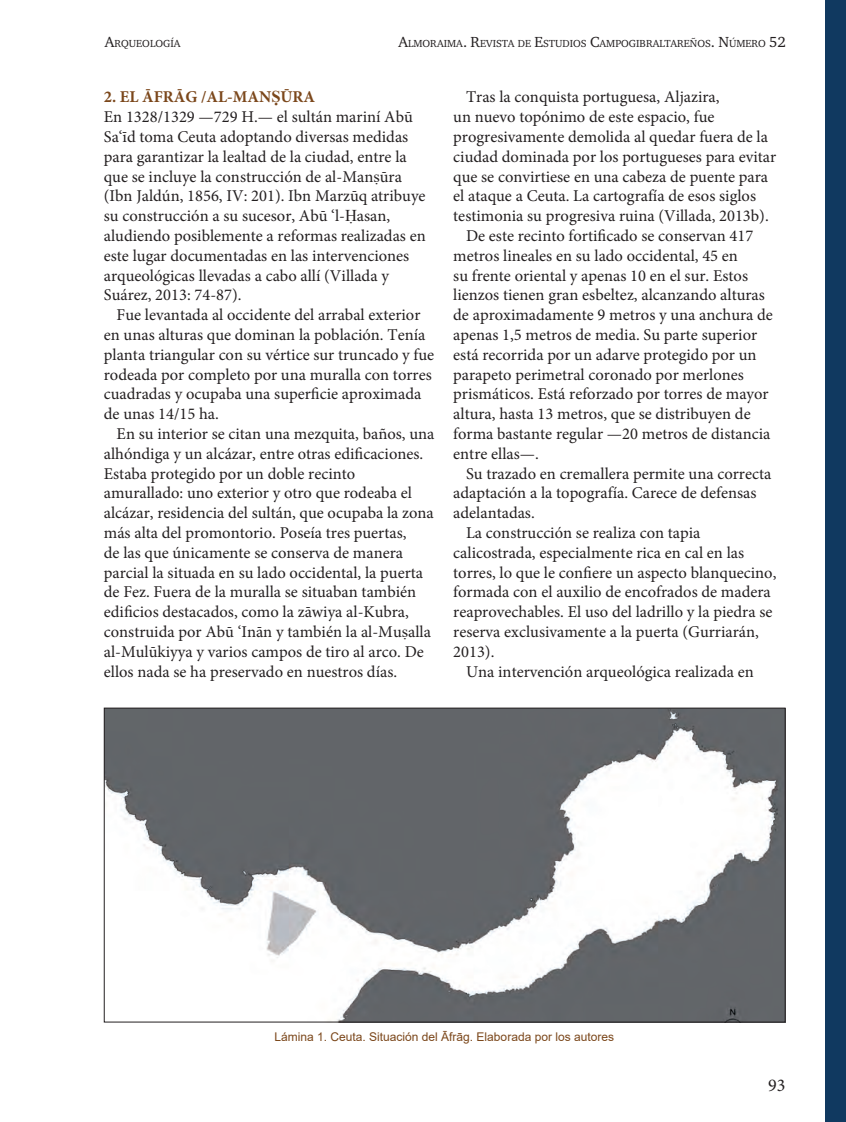
<style>
.page{position:relative;width:846px;height:1122px;background:#fff}
.page>*{position:absolute;margin:0;border:0;box-sizing:border-box;transform-origin:0 0}
.t1{font:18px "Minion Pro";color:#231f20}
.t2{font:16.5px/19.8px "Minion Pro";color:#231f20}
.t3{font:12px "Arial";color:#7b471b}
.t4{font:10.5px "Charter ITC";color:#231f20}
.s1{font-size:15px}
.s2{font-weight:700;color:#7b471b}
.s3{font-family:"Times New Roman";font-weight:700;color:#7b471b}
.s4{font-family:"Times New Roman"}
</style>
<div class="page">
<div style="left:824px;top:0;width:21px;height:1122px;background:#103960"></div>
<img style="left:106px;top:710px;width:677px;height:310px">
<p class="t4" style="left:105px;top:37px;width:77px"><span class="s1">A</span>RQUEOLOGÍA</p>
<p class="t4" style="left:398px;top:37px;width:388px"><span class="s1">A</span>LMORAIMA<span class="s1">. R</span>EVISTA DE <span class="s1">E</span>STUDIOS <span class="s1">C</span>AMPOGIBRALTAREÑOS<span class="s1">. N</span>ÚMERO <span class="s1">52</span></p>
<p class="t2" style="left:104px;top:87px;width:323px"><span class="s2">2. EL ĀFRĀG /AL-MAN</span><span class="s3">Ṣ</span><span class="s2">ŪRA<br></span>En 1328/1329 —729 H.— el sultán mariní Abū Sa‘īd toma Ceuta adoptando diversas medidas para garantizar la lealtad de la ciudad, entre la que se incluye la construcción de al-Man<span class="s4">ṣ</span>ūra (Ibn Jaldún, 1856, IV: 201). Ibn Marzūq atribuye su construcción a su sucesor, Abū ‘l-<span class="s4">Ḥ</span>asan, aludiendo posiblemente a reformas realizadas en este lugar documentadas en las intervenciones arqueológicas llevadas a cabo allí (Villada y Suárez, 2013: 74-87).</p>
<p class="t2" style="left:104px;top:305px;width:332px;text-indent:13px">Fue levantada al occidente del arrabal exterior en unas alturas que dominan la población. Tenía planta triangular con su vértice sur truncado y fue rodeada por completo por una muralla con torres cuadradas y ocupaba una superficie aproximada de unas 14/15 ha.</p>
<p class="t2" style="left:104px;top:424px;width:332px;text-indent:13px">En su interior se citan una mezquita, baños, una alhóndiga y un alcázar, entre otras edificaciones.<br>Estaba protegido por un doble recinto amurallado: uno exterior y otro que rodeaba el alcázar, residencia del sultán, que ocupaba la zona más alta del promontorio. Poseía tres puertas,<br>de las que únicamente se conserva de manera parcial la situada en su lado occidental, la puerta de Fez. Fuera de la muralla se situaban también edificios destacados, como la zāwiya al-Kubra, construida por Abū ‘Inān y también la al-Mu<span class="s4">ṣ</span>alla al-Mulūkiyya y varios campos de tiro al arco. De ellos nada se ha preservado en nuestros días.</p>
<p class="t2" style="left:466px;top:87px;width:255px">Tras la conquista portuguesa, Aljazira,</p>
<p class="t2" style="left:453px;top:107px;width:263px">un nuevo topónimo de este espacio, fue</p>
<p class="t2" style="left:453px;top:127px;width:316px">progresivamente demolida al quedar fuera de la</p>
<p class="t2" style="left:453px;top:147px;width:324px">ciudad dominada por los portugueses para evitar</p>
<p class="t2" style="left:453px;top:166px;width:316px">que se convirtiese en una cabeza de puente para</p>
<p class="t2" style="left:453px;top:186px;width:304px">el ataque a Ceuta. La cartografía de esos siglos</p>
<p class="t2" style="left:453px;top:206px;width:317px">testimonia su progresiva ruina (Villada, 2013b).</p>
<p class="t2" style="left:466px;top:226px;width:289px">De este recinto fortificado se conservan 417</p>
<p class="t2" style="left:453px;top:246px;width:286px">metros lineales en su lado occidental, 45 en</p>
<p class="t2" style="left:453px;top:265px;width:296px">su frente oriental y apenas 10 en el sur. Estos</p>
<p class="t2" style="left:453px;top:285px;width:313px">lienzos tienen gran esbeltez, alcanzando alturas</p>
<p class="t2" style="left:453px;top:305px;width:321px">de aproximadamente 9 metros y una anchura de</p>
<p class="t2" style="left:453px;top:325px;width:305px">apenas 1,5 metros de media. Su parte superior</p>
<p class="t2" style="left:453px;top:345px;width:305px">está recorrida por un adarve protegido por un</p>
<p class="t2" style="left:453px;top:364px;width:292px">parapeto perimetral coronado por merlones</p>
<p class="t2" style="left:453px;top:384px;width:317px">prismáticos. Está reforzado por torres de mayor</p>
<p class="t2" style="left:453px;top:404px;width:299px">altura, hasta 13 metros, que se distribuyen de</p>
<p class="t2" style="left:453px;top:424px;width:318px">forma bastante regular —20 metros de distancia</p>
<p class="t2" style="left:453px;top:444px;width:87px">entre ellas—.</p>
<p class="t2" style="left:466px;top:463px;width:307px">Su trazado en cremallera permite una correcta</p>
<p class="t2" style="left:453px;top:483px;width:305px">adaptación a la topografía. Carece de defensas</p>
<p class="t2" style="left:453px;top:503px;width:83px">adelantadas.</p>
<p class="t2" style="left:466px;top:523px;width:236px">La construcción se realiza con tapia</p>
<p class="t2" style="left:453px;top:543px;width:292px">calicostrada, especialmente rica en cal en las</p>
<p class="t2" style="left:453px;top:562px;width:324px">torres, lo que le confiere un aspecto blanquecino,</p>
<p class="t2" style="left:453px;top:582px;width:319px">formada con el auxilio de encofrados de madera</p>
<p class="t2" style="left:453px;top:602px;width:320px">reaprovechables. El uso del ladrillo y la piedra se</p>
<p class="t2" style="left:453px;top:622px;width:307px">reserva exclusivamente a la puerta (Gurriarán,</p>
<p class="t2" style="left:453px;top:642px;width:43px">2013).</p>
<p class="t2" style="left:466px;top:661px;width:289px">Una intervención arqueológica realizada en</p>
<p class="t3" style="left:274px;top:1028px;width:341px">Lámina 1. Ceuta. Situación del Āfrāg. Elaborada por los autores</p>
<p class="t1" style="left:768px;top:1073px;width:19px">93</p>
</div>
